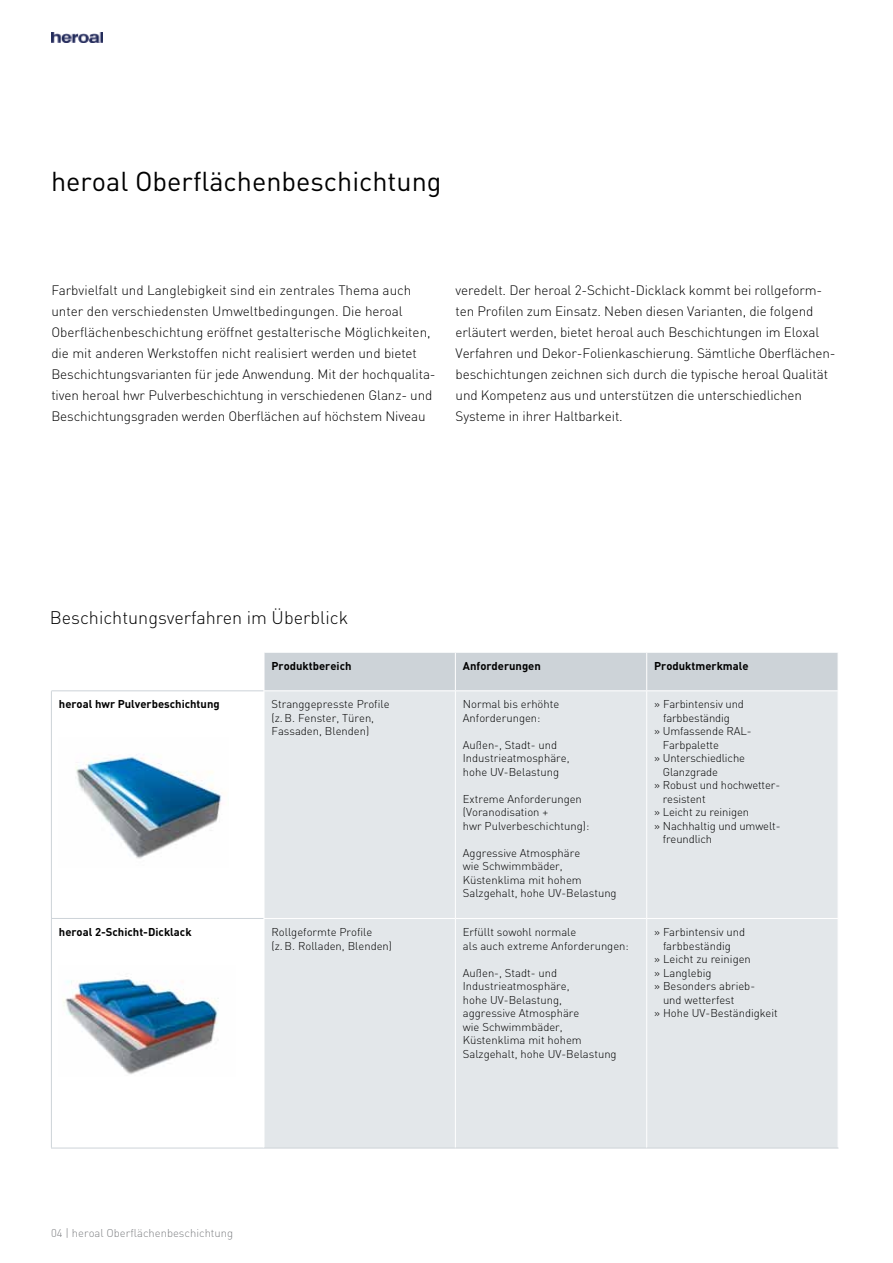
<style>
.page{position:relative;width:893px;height:1263px;background:#fff}
.page>*{position:absolute;margin:0;border:0;box-sizing:border-box;transform-origin:0 0}
.t1{font:27px "DIN Pro";color:#000}
.t2{font:300 18px "DIN Pro";color:#000}
.t3{font:300 13.5px/21px "DIN Pro";letter-spacing:-.01em;color:#000}
.t4{font:300 11.25px/13.5px "DIN Pro";color:#000}
.t5{font:700 11.25px "DIN Pro";color:#000}
.t6{font:300 11.25px "DIN Pro";color:#808285}
</style>
<div class="page">
<img style="left:51px;top:32px;width:51px;height:11px">
<svg style="left:52px;top:691px;width:212px;height:457px"></svg>
<div style="left:265px;top:653px;width:573px;height:37px;background:#cdd3d8"></div>
<div style="left:265px;top:691px;width:573px;height:457px;background:#e3e7ea"></div>
<hr style="left:51px;top:690px;width:213px;height:1px;background:#cdd3d8">
<hr style="left:51px;top:691px;width:1px;height:227px;background:#cdd3d8">
<hr style="left:51px;top:918px;width:213px;height:1px;background:#cdd3d8">
<hr style="left:51px;top:919px;width:1px;height:229px;background:#cdd3d8">
<hr style="left:264px;top:918px;width:191px;height:1px;background:#fff">
<hr style="left:455px;top:918px;width:192px;height:1px;background:#fff">
<hr style="left:647px;top:918px;width:191px;height:1px;background:#fff">
<hr style="left:455px;top:653px;width:1px;height:37px;background:#fff">
<hr style="left:646px;top:653px;width:1px;height:37px;background:#fff">
<hr style="left:455px;top:691px;width:1px;height:227px;background:#fff">
<hr style="left:646px;top:691px;width:1px;height:227px;background:#fff">
<hr style="left:51px;top:1148px;width:213px;height:1px;background:#cdd3d8">
<hr style="left:264px;top:1148px;width:191px;height:1px;background:#cdd3d8">
<hr style="left:455px;top:919px;width:1px;height:229px;background:#fff">
<hr style="left:455px;top:1148px;width:192px;height:1px;background:#cdd3d8">
<hr style="left:646px;top:919px;width:1px;height:229px;background:#fff">
<hr style="left:647px;top:1148px;width:191px;height:1px;background:#cdd3d8">
<img style="left:59px;top:738px;width:170px;height:130px">
<img style="left:59px;top:965px;width:176px;height:112px">
<h1 class="t1" style="left:51px;top:160px;width:392px">heroal Oberflächenbeschichtung</h1>
<p class="t3" style="left:51px;top:279px;width:386px">Farbvielfalt und Langlebigkeit sind ein zentrales Thema auch unter den verschiedensten Umweltbedingungen. Die heroal Oberflächenbeschichtung eröffnet gestalterische Möglichkeiten, die mit anderen Werkstoffen nicht realisiert werden und bietet Beschichtungsvarianten für jede Anwendung. Mit der hochqualita&shy;tiven heroal hwr Pulverbeschichtung in verschiedenen Glanz- und Beschichtungsgraden werden Oberflächen auf höchstem Niveau</p>
<p class="t3" style="left:456px;top:279px;width:381px">veredelt. Der heroal 2-Schicht-Dicklack kommt bei rollgeform&shy;ten Profilen zum Einsatz. Neben diesen Varianten, die folgend erläutert werden, bietet heroal auch Beschichtungen im Eloxal Verfahren und Dekor-Folienkaschierung. Sämtliche Oberflächen&shy;beschichtungen zeichnen sich durch die typische heroal Qualität und Kompetenz aus und unterstützen die unterschiedlichen Systeme in ihrer Haltbarkeit.</p>
<h2 class="t2" style="left:50px;top:603px;width:300px">Beschichtungsverfahren im Überblick</h2>
<p class="t5" style="left:271px;top:656px;width:81px">Produktbereich</p>
<p class="t5" style="left:463px;top:656px;width:80px">Anforderungen</p>
<p class="t5" style="left:654px;top:656px;width:96px">Produktmerkmale</p>
<p class="t5" style="left:59px;top:695px;width:162px">heroal hwr Pulverbeschichtung</p>
<p class="t4" style="left:271px;top:697px;width:120px">Stranggepresste Profile (z. B. Fenster, Türen,<br>Fassaden, Blenden)</p>
<p class="t4" style="left:463px;top:697px;width:98px">Normal bis erhöhte<br>Anforderungen:</p>
<p class="t4" style="left:463px;top:737px;width:108px">Außen-, Stadt- und<br>Industrieatmosphäre, hohe UV-Belastung</p>
<p class="t4" style="left:463px;top:791px;width:128px">Extreme Anforderungen (Voranodisation +<br>hwr Pulverbeschichtung):</p>
<p class="t4" style="left:463px;top:845px;width:155px">Aggressive Atmosphäre<br>wie Schwimmbäder,<br>Küstenklima mit hohem<br>Salzgehalt, hohe UV-Belastung</p>
<p class="t5" style="left:59px;top:922px;width:134px">heroal 2-Schicht-Dicklack</p>
<p class="t4" style="left:271px;top:924px;width:122px">Rollgeformte Profile<br>(z. B. Rolladen, Blenden)</p>
<p class="t4" style="left:463px;top:924px;width:167px">Erfüllt sowohl normale<br>als auch extreme Anforderungen:</p>
<p class="t4" style="left:463px;top:965px;width:155px">Außen-, Stadt- und<br>Industrieatmosphäre,<br>hohe UV-Belastung, aggressive Atmosphäre<br>wie Schwimmbäder,<br>Küstenklima mit hohem<br>Salzgehalt, hohe UV-Belastung</p>
<p class="t4" style="left:654px;top:697px;width:91px">» Farbintensiv und</p>
<p class="t4" style="left:663px;top:710px;width:68px">farbbeständig</p>
<p class="t4" style="left:654px;top:724px;width:99px">» Umfassende RAL-</p>
<p class="t4" style="left:663px;top:737px;width:58px">Farbpalette</p>
<p class="t4" style="left:654px;top:751px;width:92px">» Unterschiedliche</p>
<p class="t4" style="left:663px;top:764px;width:57px">Glanzgrade</p>
<p class="t4" style="left:654px;top:778px;width:128px">» Robust und hochwetter-</p>
<p class="t4" style="left:663px;top:791px;width:44px">resistent</p>
<p class="t4" style="left:654px;top:805px;width:96px">» Leicht zu reinigen</p>
<p class="t4" style="left:654px;top:818px;width:128px">» Nachhaltig und umwelt-</p>
<p class="t4" style="left:663px;top:832px;width:51px">freundlich</p>
<p class="t4" style="left:654px;top:924px;width:93px">» Farbintensiv und</p>
<p class="t4" style="left:663px;top:938px;width:69px">farbbeständig</p>
<p class="t4" style="left:654px;top:951px;width:98px">» Leicht zu reinigen</p>
<p class="t4" style="left:654px;top:965px;width:59px">» Langlebig</p>
<p class="t4" style="left:654px;top:978px;width:102px">» Besonders abrieb-</p>
<p class="t4" style="left:663px;top:992px;width:73px">und wetterfest</p>
<p class="t4" style="left:654px;top:1005px;width:125px">» Hohe UV-Beständigkeit</p>
<p class="t6" style="left:51px;top:1224px;width:184px">04 | heroal Oberflächenbeschichtung</p>
</div>
